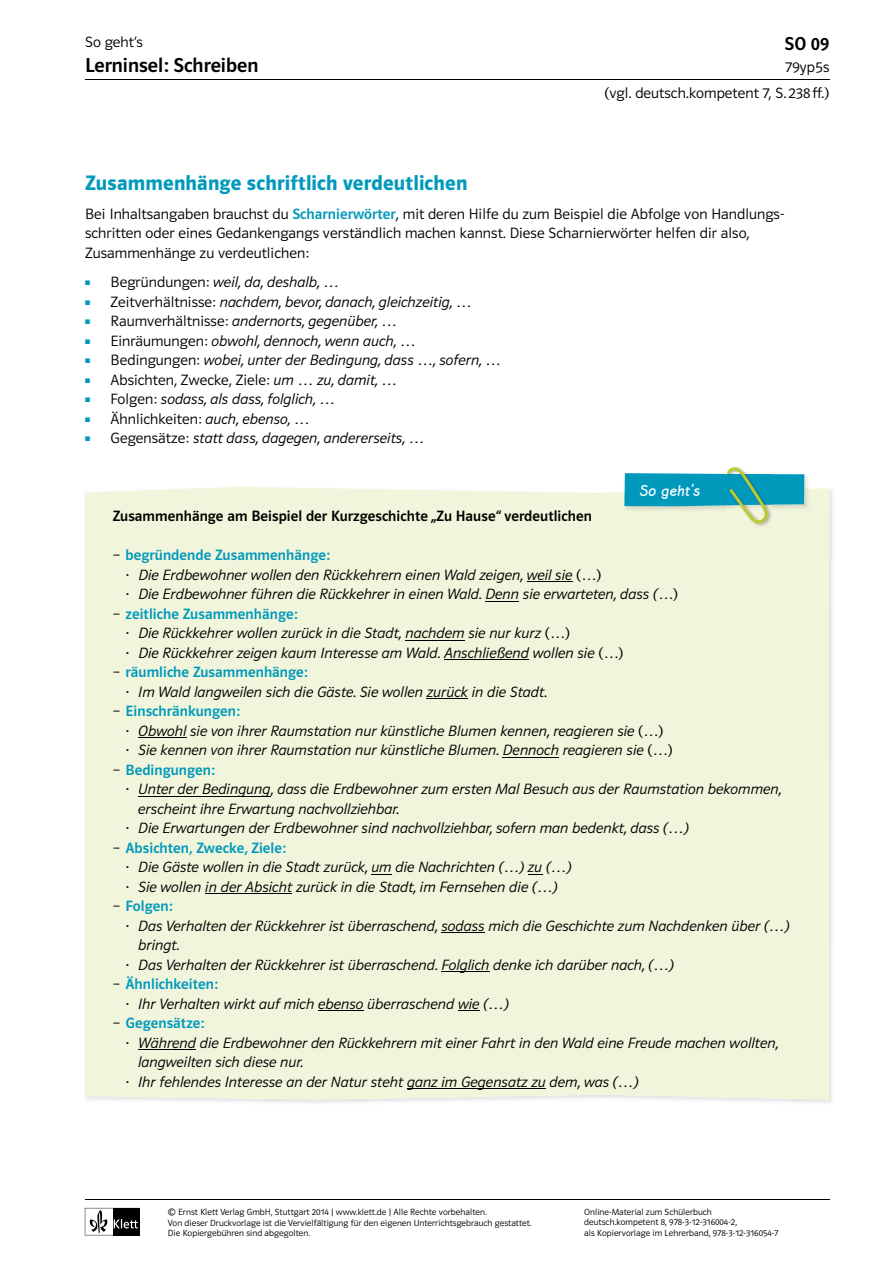
<style>
.page{position:relative;width:893px;height:1263px;background:#fff}
.page>*{position:absolute;margin:0;border:0;box-sizing:border-box;transform-origin:0 0}
.t1{font:21px "Polo ST11 K Hfett";letter-spacing:.01em;color:#0099bc}
.t2{font:20.25px "Polo ST11 K Krftg";color:#000}
.t3{font:18.75px "Polo ST11 K Krftg";color:#000}
.t4{font:700 16.5px "Lemme Script";letter-spacing:.04em;color:#fff}
.t5{font:15px/19.5px "Polo ST11 K Leicht Kursiv";letter-spacing:.005em;color:#000}
.t6{font:15px/19.5px "Polo ST11 K Leicht";letter-spacing:.005em;color:#000}
.t7{font:15px "Polo ST11 K Krftg";letter-spacing:.005em;color:#0099bc}
.t8{font:15px "Polo ST11 K Krftg";letter-spacing:.005em;color:#000}
.t9{font:9px/10.5px "Polo ST11 K Leicht";letter-spacing:.005em;color:#000}
.s1{font-family:"Polo ST11 K Krftg";color:#0099bc}
.s2{color:#0099bc}
.s3{font-family:"Polo ST11 K Leicht"}
.s4{font-family:"Polo ST11 K Leicht Kursiv"}
.s5{font-family:"Polo ST11 K Leicht";color:#000}
.s6{font-family:"Polo ST11 K Buch"}
</style>
<div class="page">
<svg style="left:85px;top:1208px;width:54px;height:27px"></svg>
<hr style="left:85px;top:79px;width:744px;height:1px;background:#000">
<hr style="left:85px;top:1199px;width:744px;height:1px;background:#000">
<div style="left:85px;top:487px;width:744px;height:613px;background:#f1f5db"></div>
<img style="left:726px;top:524px;width:46px;height:3px">
<svg style="left:623px;top:467px;width:187px;height:57px;background:#71c2c7"></svg>
<hr style="left:527px;top:581px;width:46px;height:1px;background:#000">
<hr style="left:485px;top:601px;width:34px;height:1px;background:#000">
<hr style="left:405px;top:640px;width:60px;height:1px;background:#000">
<hr style="left:444px;top:659px;width:85px;height:1px;background:#000">
<hr style="left:427px;top:698px;width:41px;height:1px;background:#000">
<hr style="left:138px;top:737px;width:49px;height:1px;background:#000">
<hr style="left:503px;top:757px;width:56px;height:1px;background:#000">
<hr style="left:138px;top:796px;width:133px;height:1px;background:#000">
<svg style="left:371px;top:874px;width:21px;height:1px"></svg>
<svg style="left:528px;top:874px;width:14px;height:1px"></svg>
<hr style="left:205px;top:893px;width:87px;height:1px;background:#000">
<hr style="left:441px;top:932px;width:44px;height:1px;background:#000">
<hr style="left:441px;top:971px;width:48px;height:1px;background:#000">
<hr style="left:318px;top:1010px;width:46px;height:1px;background:#000">
<svg style="left:458px;top:1010px;width:22px;height:1px"></svg>
<hr style="left:138px;top:1049px;width:58px;height:1px;background:#000">
<hr style="left:407px;top:1088px;width:139px;height:1px;background:#000">
<p class="t6" style="left:85px;top:32px;width:59px">So geht‘s</p>
<h2 class="t2" style="left:85px;top:54px;width:175px">Lerninsel: Schreiben</h2>
<p class="t3" style="left:784px;top:33px;width:46px">SO 09</p>
<p class="t6" style="left:785px;top:58px;width:46px">79yp5s</p>
<p class="t6" style="left:605px;top:83px;width:226px">(vgl. deutsch.kompetent 7, S. 238 ff.)</p>
<h1 class="t1" style="left:85px;top:171px;width:384px">Zusammenhänge schriftlich verdeutlichen</h1>
<p class="t6" style="left:85px;top:204px;width:701px">Bei Inhaltsangaben brauchst du <span class="s1">Scharnierwörter</span>, mit deren Hilfe du zum Beispiel die Abfolge von Handlungs&shy;schritten oder eines Gedankengangs verständlich machen kannst. Diese Scharnierwörter helfen dir also,<br>Zusammenhänge zu verdeutlichen:</p>
<p class="t5" style="left:85px;top:272px;width:255px"><span class="s2">■</span> <span class="s3">Begründungen:</span> weil, da, deshalb, …</p>
<p class="t5" style="left:85px;top:292px;width:388px"><span class="s2">■</span> <span class="s3">Zeitverhältnisse:</span> nachdem, bevor, danach, gleichzeitig, …</p>
<p class="t5" style="left:85px;top:311px;width:313px"><span class="s2">■</span> <span class="s3">Raumverhältnisse:</span> andernorts, gegenüber, …</p>
<p class="t5" style="left:85px;top:331px;width:332px"><span class="s2">■</span> <span class="s3">Einräumungen:</span> obwohl, dennoch, wenn auch, …</p>
<p class="t5" style="left:85px;top:350px;width:417px"><span class="s2">■</span> <span class="s3">Bedingungen:</span> wobei, unter der Bedingung, dass …, sofern, …</p>
<p class="t6" style="left:85px;top:370px;width:313px"><span class="s2">■</span> Absichten, Zwecke, Ziele: <span class="s4">um … zu, damit, …</span></p>
<p class="t5" style="left:85px;top:389px;width:251px"><span class="s2">■</span> <span class="s3">Folgen:</span> sodass, als dass, folglich, …</p>
<p class="t6" style="left:85px;top:409px;width:226px"><span class="s2">■</span> Ähnlichkeiten: <span class="s4">auch, ebenso, …</span></p>
<p class="t5" style="left:85px;top:428px;width:341px"><span class="s2">■</span> <span class="s3">Gegensätze:</span> statt dass, dagegen, andererseits, …</p>
<p class="t8" style="left:113px;top:508px;width:481px">Zusammenhänge am Beispiel der Kurzgeschichte „Zu Hause“ verdeutlichen</p>
<p class="t4" style="left:640px;top:483px;width:62px">So geht‘s</p>
<p class="t7" style="left:113px;top:547px;width:219px"><span class="s5">−</span> begründende Zusammenhänge:</p>
<p class="t5" style="left:126px;top:565px;width:554px"><span class="s6">·</span> Die Erdbewohner wollen den Rückkehrern einen Wald zeigen, weil sie <span class="s3">(…)<br></span><span class="s6">·</span> Die Erdbewohner führen die Rückkehrer in einen Wald. Denn sie erwarteten, dass (<span class="s3">…)</span></p>
<p class="t7" style="left:113px;top:605px;width:186px"><span class="s5">−</span> zeitliche Zusammenhänge:</p>
<p class="t5" style="left:126px;top:623px;width:499px"><span class="s6">·</span> Die Rückkehrer wollen zurück in die Stadt, nachdem sie nur kurz <span class="s3">(…)<br></span><span class="s6">·</span> Die Rückkehrer zeigen kaum Interesse am Wald. Anschließend wollen sie <span class="s3">(…)</span></p>
<p class="t7" style="left:113px;top:664px;width:197px"><span class="s5">−</span> räumliche Zusammenhänge:</p>
<p class="t5" style="left:126px;top:682px;width:423px"><span class="s6">·</span> Im Wald langweilen sich die Gäste. Sie wollen zurück in die Stadt.</p>
<p class="t7" style="left:113px;top:703px;width:129px"><span class="s5">−</span> Einschränkungen:</p>
<p class="t5" style="left:126px;top:721px;width:549px"><span class="s6">·</span> Obwohl sie von ihrer Raumstation nur künst liche Blumen kennen, reagieren sie <span class="s3">(…)<br></span><span class="s6">·</span> Sie kennen von ihrer Raumstation nur künst liche Blumen. Dennoch reagieren sie <span class="s3">(…)</span></p>
<p class="t7" style="left:113px;top:761px;width:104px"><span class="s5">−</span> Bedingungen:</p>
<p class="t5" style="left:126px;top:779px;width:658px"><span class="s6">·</span> Unter der Bedingung<span class="s3">,</span> dass die Erdbewohner zum ersten Mal Besuch aus der Raumstation bekommen,</p>
<p class="t5" style="left:138px;top:799px;width:262px">erscheint ihre Erwartung nachvollziehbar.</p>
<p class="t5" style="left:126px;top:818px;width:565px"><span class="s6">·</span> Die Erwartungen der Erdbewohner sind nachvollziehbar, sofern man bedenkt, dass (…)</p>
<p class="t7" style="left:113px;top:839px;width:175px"><span class="s5">−</span> Absichten, Zwecke, Ziele:</p>
<p class="t5" style="left:126px;top:857px;width:448px"><span class="s6">·</span> Die Gäste wollen in die Stadt zurück, um die Nachrichten (…) zu (…) <span class="s6">·</span> Sie wollen in der Absicht zurück in die Stadt, im Fernsehen die (…)</p>
<p class="t7" style="left:113px;top:898px;width:61px"><span class="s5">−</span> Folgen:</p>
<p class="t5" style="left:125px;top:916px;width:666px"><span class="s6">·</span> Das Verhalten der Rückkehrer ist überraschend, sodass mich die Geschichte zum Nachdenken über (…)</p>
<p class="t5" style="left:138px;top:935px;width:43px">bringt.</p>
<p class="t5" style="left:125px;top:955px;width:550px"><span class="s6">·</span> Das Verhalten der Rückkehrer ist überraschend. Folglich denke ich darüber nach, (…)</p>
<p class="t7" style="left:113px;top:976px;width:107px"><span class="s5">−</span> Ähnlichkeiten:</p>
<p class="t5" style="left:125px;top:994px;width:385px"><span class="s6">·</span> Ihr Verhalten wirkt auf mich ebenso überraschend wie (…)</p>
<p class="t7" style="left:113px;top:1015px;width:93px"><span class="s5">−</span> Gegensätze:</p>
<p class="t5" style="left:125px;top:1033px;width:654px"><span class="s6">·</span> Während die Erdbewohner den Rückkehrern mit einer Fahrt in den Wald eine Freude machen wollten,</p>
<p class="t5" style="left:138px;top:1052px;width:167px">langweilten sich diese nur.</p>
<p class="t5" style="left:125px;top:1072px;width:515px"><span class="s6">·</span> Ihr fehlendes Interesse an der Natur steht ganz im Gegensatz zu dem, was (…)</p>
<p class="t9" style="left:168px;top:1207px;width:365px">© Ernst Klett Verlag GmbH, Stuttgart 2014 | www.klett.de | Alle Rechte vorbehalten.<br>Von dieser Druckvorlage ist die Vervielfältigung für den eigenen Unterrichtsgebrauch gestattet.<br>Die Kopiergebühren sind abgegolten.</p>
<p class="t9" style="left:584px;top:1206px;width:196px">Online-Material zum Schülerbuch deutsch.kompetent 8, 978-3-12-316004-2,<br>als Kopiervorlage im Lehrerband, 978-3-12-316054-7</p>
</div>
